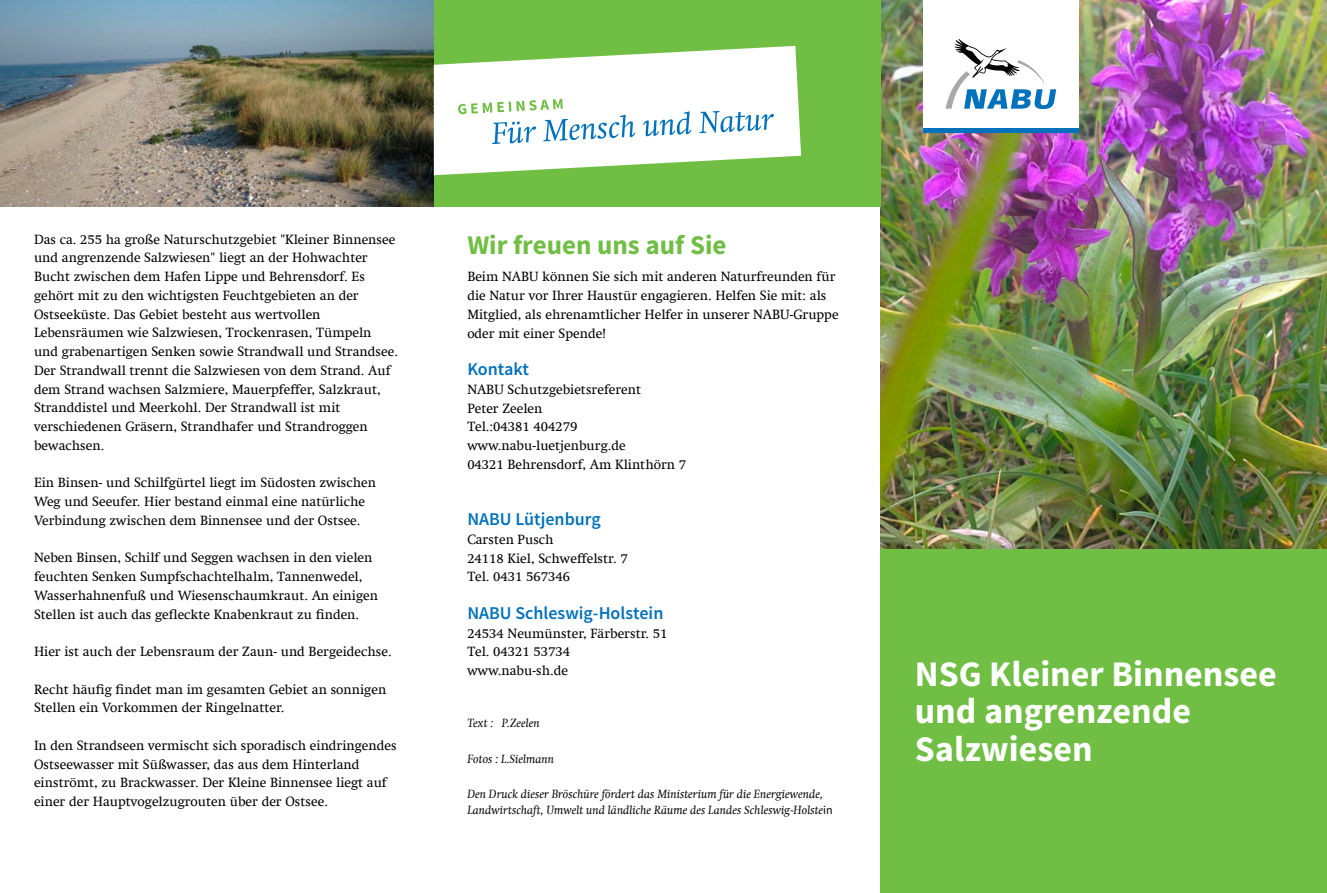
<style>
.page{position:relative;width:1327px;height:893px;background:#fff}
.page>*{position:absolute;margin:0;border:0;box-sizing:border-box;transform-origin:0 0}
.t1{font:700 36px/37.5px "Source Sans Pro";color:#fff}
.t2{font:700 27px "Source Sans Pro";color:#70be44}
.t3{font:600 18px "Source Sans Pro";color:#0071bb}
.t4{font:13.5px/18.8px "Swift Com";color:#000}
.t5{font:italic 12px/16.5px "Swift Com";color:#000}
.s1{font-family:"Source Sans Pro";font-style:normal}
</style>
<div class="page">
<img style="left:880px;top:0;width:447px;height:549px">
<div style="left:880px;top:549px;width:447px;height:344px;background:#70be44"></div>
<div style="left:923px;top:0;width:156px;height:128px;background:#fff"></div>
<svg style="left:945px;top:39px;width:111px;height:70px"></svg>
<hr style="left:923px;top:128px;width:156px;height:4px;background:#0071bb">
<img style="left:0;top:0;width:434px;height:206px">
<div style="left:434px;top:0;width:446px;height:206px;background:#70be44"></div>
<svg style="left:434px;top:46px;width:367px;height:129px;background:#e0f0de"></svg>
<p class="t4" style="left:34px;top:230px;width:365px">Das ca. 255 ha große Naturschutzgebiet "Kleiner Binnensee und angrenzende Salzwiesen" liegt an der Hohwachter Bucht zwischen dem Hafen Lippe und Behrensdorf. Es gehört mit zu den wichtigsten Feuchtgebieten an der Ostseeküste. Das Gebiet besteht aus wertvollen Lebensräumen wie Salzwiesen, Trockenrasen, Tümpeln und grabenartigen Senken sowie Strandwall und Strandsee.<br>Der Strandwall trennt die Salzwiesen von dem Strand. Auf dem Strand wachsen Salzmiere, Mauerpfeffer, Salzkraut, Stranddistel und Meerkohl. Der Strandwall ist mit verschiedenen Gräsern, Strandhafer und Strandroggen bewachsen.</p>
<p class="t4" style="left:34px;top:473px;width:344px">Ein Binsen- und Schilfgürtel liegt im Südosten zwischen<br>Weg und Seeufer. Hier bestand einmal eine natürliche<br>Verbindung zwischen dem Binnensee und der Ostsee.</p>
<p class="t4" style="left:34px;top:548px;width:345px">Neben Binsen, Schilf und Seggen wachsen in den vielen feuchten Senken Sumpfschachtelhalm, Tannenwedel, Wasserhahnenfuß und Wiesenschaumkraut. An einigen Stellen ist auch das gefleckte Knabenkraut zu finden.</p>
<p class="t4" style="left:34px;top:642px;width:359px">Hier ist auch der Lebensraum der Zaun- und Bergeidechse.</p>
<p class="t4" style="left:34px;top:680px;width:354px">Recht häufig findet man im gesamten Gebiet an sonnigen<br>Stellen ein Vorkommen der Ringelnatter.</p>
<p class="t4" style="left:34px;top:736px;width:364px">In den Strandseen vermischt sich sporadisch eindringendes Ostseewasser mit Süßwasser, das aus dem Hinterland einströmt, zu Brackwasser. Der Kleine Binnensee liegt auf einer der Hauptvogelzugrouten über der Ostsee.</p>
<h2 class="t2" style="left:467px;top:228px;width:261px">Wir freuen uns auf Sie</h2>
<p class="t4" style="left:467px;top:267px;width:373px">Beim NABU können Sie sich mit anderen Naturfreunden für die Natur vor Ihrer Haustür engagieren. Helfen Sie mit: als Mitglied, als ehrenamtlicher Helfer in unserer NABU-Gruppe oder mit einer Spende!</p>
<h3 class="t3" style="left:467px;top:358px;width:63px">Kontakt</h3>
<p class="t4" style="left:467px;top:380px;width:220px">NABU Schutzgebietsreferent<br>Peter Zeelen<br>Tel.:04381 404279 www.nabu-luetjenburg.de<br>04321 Behrensdorf, Am Klinthörn 7</p>
<h3 class="t3" style="left:467px;top:508px;width:135px">NABU Lütjenburg</h3>
<p class="t4" style="left:467px;top:530px;width:162px">Carsten Pusch<br>24118 Kiel, Schweffelstr. 7<br>Tel. 0431 567346</p>
<h3 class="t3" style="left:467px;top:602px;width:198px">NABU Schleswig-Holstein</h3>
<p class="t4" style="left:467px;top:624px;width:202px">24534 Neumünster, Färberstr. 51<br>Tel. 04321 53734 www.nabu-sh.de</p>
<p class="t5" style="left:467px;top:715px;width:74px">Text : P.Zeelen</p>
<p class="t5" style="left:467px;top:750px;width:88px">Fotos : L.Sielmann</p>
<p class="t5" style="left:467px;top:785px;width:367px">Den Druck dieser Bröschüre fördert das Ministerium für die Energiewende,<br>Landwirtschaft, Umwelt und ländliche Räume des Landes Schleswig-Holste<span class="s1">in</span></p>
<h1 class="t1" style="left:915px;top:656px;width:363px">NSG Kleiner Binnensee und angrenzende<br>Salzwiesen</h1>
</div>
